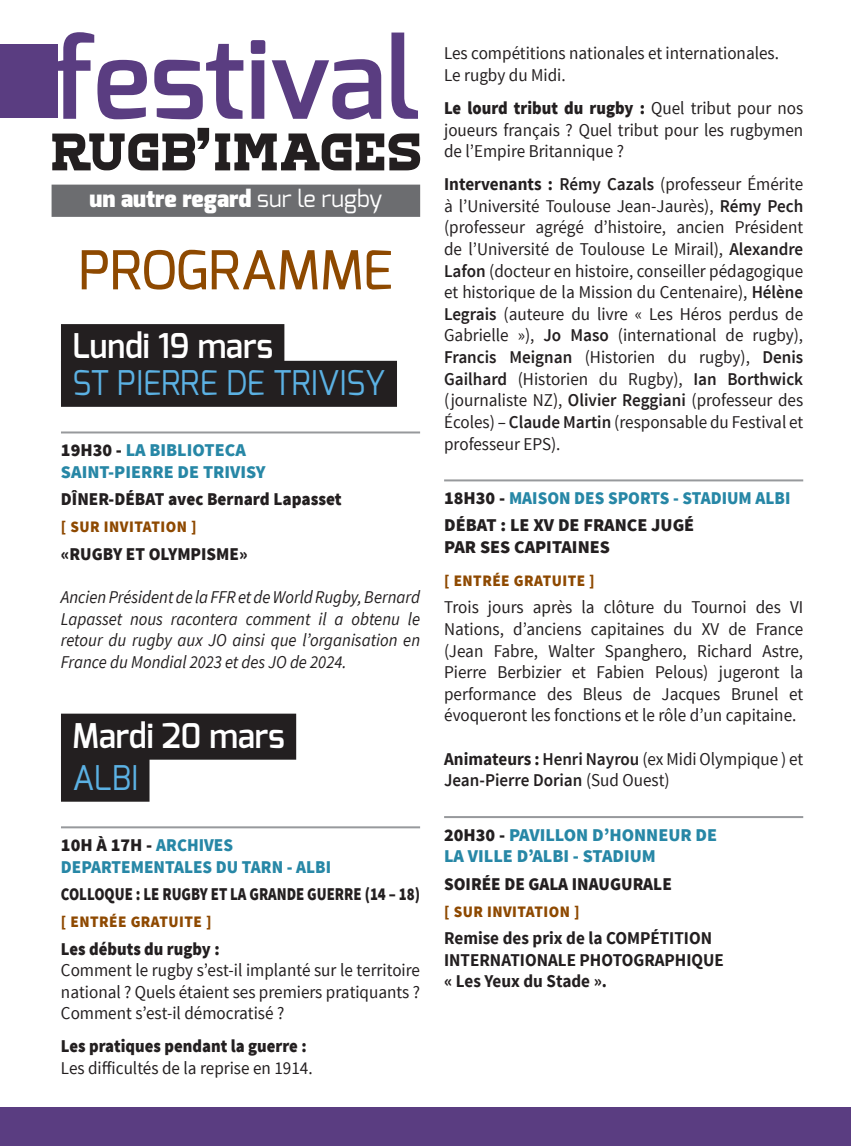
<style>
.page{position:relative;width:851px;height:1146px;background:#fff}
.page>*{position:absolute;margin:0;border:0;box-sizing:border-box;transform-origin:0 0}
.t1{font:600 110px "Exo";color:#5a3d81}
.t2{font:500 53.4px "Exo";color:#8e4900}
.t3{font:600 34px "Exo";color:#fff;scale:.95 1}
.t4{font:34px "Exo";color:#5bb1e3;scale:.95 1}
.t5{font:900 23.4px "Exo";color:#fff}
.t6{font:18px/21.6px "Source Sans Pro";color:#231f20;text-align:justify;scale:.95 1}
.t7{font:italic 18px/21.6px "Source Sans Pro";color:#231f20;text-align:justify;scale:.93 1}
.t8{font:900 18px/21.6px "Source Sans Pro";color:#2787a6}
.t9{font:700 18px/21.6px "Source Sans Pro";color:#231f20;scale:.95 1}
.t10{font:900 18px/27.2px "Source Sans Pro";color:#231f20}
.t11{font:900 18px "Source Sans Pro";color:#231f20;scale:.95 1}
.t12{font:900 18px "Source Sans Pro";color:#231f20;scale:.92 1}
.t13{font:900 18px/21.6px "Source Sans Pro";color:#2787a6;scale:.95 1}
.t14{font:900 18px "Source Sans Pro";color:#231f20;scale:.82 1}
.t15{font:900 16px "Source Sans Pro";letter-spacing:.03em;color:#8e4900;scale:.95 1}
.s1{font-weight:400}
.s2{color:#231f20}
.s3{font-weight:900}
.s4{font-weight:700}
.s5{font-weight:600}
.s6{color:#2787a6}
</style>
<div class="page">
<div style="left:61px;top:324px;width:223px;height:46px;background:#231f20"></div>
<div style="left:61px;top:361px;width:336px;height:46px;background:#231f20"></div>
<hr style="left:61px;top:431px;width:359px;height:2px;background:#97999c">
<div style="left:61px;top:713px;width:235px;height:46px;background:#231f20"></div>
<div style="left:61px;top:755px;width:88px;height:46px;background:#231f20"></div>
<hr style="left:61px;top:826px;width:359px;height:2px;background:#97999c">
<hr style="left:444px;top:479px;width:359px;height:2px;background:#97999c">
<hr style="left:444px;top:816px;width:359px;height:2px;background:#97999c">
<hr style="left:850px;top:30px;width:1px;height:46px;background:#231f20">
<hr style="left:850px;top:72px;width:1px;height:46px;background:#231f20">
<div style="left:0;top:1107px;width:850px;height:38px;background:#5a3d81"></div>
<div style="left:0;top:44px;width:58px;height:73px;background:#5a3d81"></div>
<div style="left:52px;top:184px;width:368px;height:33px;background:#6c6d70"></div>
<svg style="left:52px;top:128px;width:368px;height:42px"></svg>
<h1 class="t1" style="left:52px;top:8px;width:369px">festival</h1>
<p class="t5" style="left:89px;top:183px;width:294px">un autre regard <span class="s1">sur le rugby</span></p>
<h2 class="t2" style="left:79px;top:236px;width:316px">PROGRAMME</h2>
<h3 class="t3" style="left:72px;top:324px;width:213px">Lundi 19 mars</h3>
<h3 class="t4" style="left:72px;top:361px;width:331px">ST PIERRE DE TRIVISY</h3>
<p class="t8" style="left:61px;top:440px;width:206px"><span class="s2">19H30 -</span> LA BIBLIOTECA<br>SAINT-PIERRE DE TRIVISY</p>
<p class="t11" style="left:61px;top:487px;width:297px">DÎNER-DÉBAT avec Bernard Lapasset</p>
<p class="t15" style="left:61px;top:516px;width:144px">[ SUR INVITATION ]</p>
<p class="t11" style="left:61px;top:542px;width:198px">«RUGBY ET OLYMPISME»</p>
<p class="t7" style="left:61px;top:586px;width:387px">Ancien Président de la FFR et de World Rugby, Bernard Lapasset nous racontera comment il a obtenu le retour du rugby aux JO ainsi que l’organisation en France du Mondial 2023 et des JO de 2024.</p>
<h3 class="t3" style="left:72px;top:713px;width:225px">Mardi 20 mars</h3>
<h3 class="t4" style="left:72px;top:755px;width:71px">ALBI</h3>
<p class="t13" style="left:61px;top:834px;width:286px"><span class="s2">10H À 17H -</span> ARCHIVES<br>DEPARTEMENTALES DU TARN - ALBI</p>
<p class="t14" style="left:61px;top:882px;width:439px">COLLOQUE : LE RUGBY ET LA GRANDE GUERRE (14 – 18)</p>
<p class="t15" style="left:61px;top:911px;width:160px">[ ENTRÉE GRATUITE ]</p>
<p class="t12" style="left:61px;top:936px;width:174px">Les débuts du rugby :</p>
<p class="t6" style="left:61px;top:959px;width:379px">Comment le rugby s’est-il implanté sur le territoire national ? Quels étaient ses premiers pratiquants ?<br>Comment s’est-il démocratisé ?</p>
<p class="t12" style="left:61px;top:1034px;width:268px">Les pratiques pendant la guerre :</p>
<p class="t6" style="left:61px;top:1057px;width:266px">Les difficultés de la reprise en 1914.</p>
<p class="t6" style="left:444px;top:43px;width:354px">Les compétitions nationales et internationales.<br>Le rugby du Midi.</p>
<p class="t6" style="left:444px;top:97px;width:379px"><span class="s3">Le lourd tribut du rugby :</span> Quel tribut pour nos joueurs français ? Quel tribut pour les rugbymen de l’Empire Britannique ?</p>
<p class="t6" style="left:444px;top:174px;width:379px"><span class="s4">Intervenants :</span> <span class="s5">Rémy Cazals</span> (professeur Émérite à l’Université Toulouse Jean-Jaurès), <span class="s5">Rémy Pech </span>(professeur agrégé d’histoire, ancien Président de l’Université de Toulouse Le Mirail), <span class="s5">Alexandre Lafon</span> (docteur en histoire, conseiller pédagogique et historique de la Mission du Centenaire), <span class="s5">Hélène Legrais</span> (auteure du livre « Les Héros perdus de Gabrielle »), <span class="s5">Jo Maso</span> (international de rugby), <span class="s5">Francis Meignan</span> (Historien du rugby), <span class="s5">Denis Gailhard</span> (Historien du Rugby), <span class="s5">Ian Borthwick </span>(journaliste NZ), <span class="s5">Olivier Reggiani</span> (professeur des Écoles) – <span class="s5">Claude Martin</span> (responsable du Festival et professeur EPS).</p>
<p class="t10" style="left:444px;top:485px;width:348px">18H30 - <span class="s6">MAISON DES SPORTS - STADIUM ALBI<br></span>DÉBAT : LE XV DE FRANCE JUGÉ</p>
<p class="t10" style="left:444px;top:534px;width:167px">PAR SES CAPITAINES</p>
<p class="t15" style="left:444px;top:570px;width:160px">[ ENTRÉE GRATUITE ]</p>
<p class="t6" style="left:444px;top:596px;width:379px">Trois jours après la clôture du Tournoi des VI Nations, d’anciens capitaines du XV de France (Jean Fabre, Walter Spanghero, Richard Astre, Pierre Berbizier et Fabien Pelous) jugeront la performance des Bleus de Jacques Brunel et évoqueront les fonctions et le rôle d’un capitaine.</p>
<p class="t6" style="left:444px;top:748px;width:379px"><span class="s4">Animateurs :</span> <span class="s5">Henri Nayrou</span> (ex Midi Olympique ) et<br><span class="s5">Jean-Pierre Dorian</span> (Sud Ouest)</p>
<p class="t8" style="left:444px;top:824px;width:274px"><span class="s2">20H30 -</span> PAVILLON D’HONNEUR DE<br>LA VILLE D’ALBI - STADIUM</p>
<p class="t11" style="left:444px;top:871px;width:241px">SOIRÉE DE GALA INAUGURALE</p>
<p class="t15" style="left:444px;top:901px;width:144px">[ SUR INVITATION ]</p>
<p class="t9" style="left:444px;top:927px;width:296px">Remise des prix de la COMPÉTITION<br>INTERNATIONALE PHOTOGRAPHIQUE « Les Yeux du Stade ».</p>
</div>
